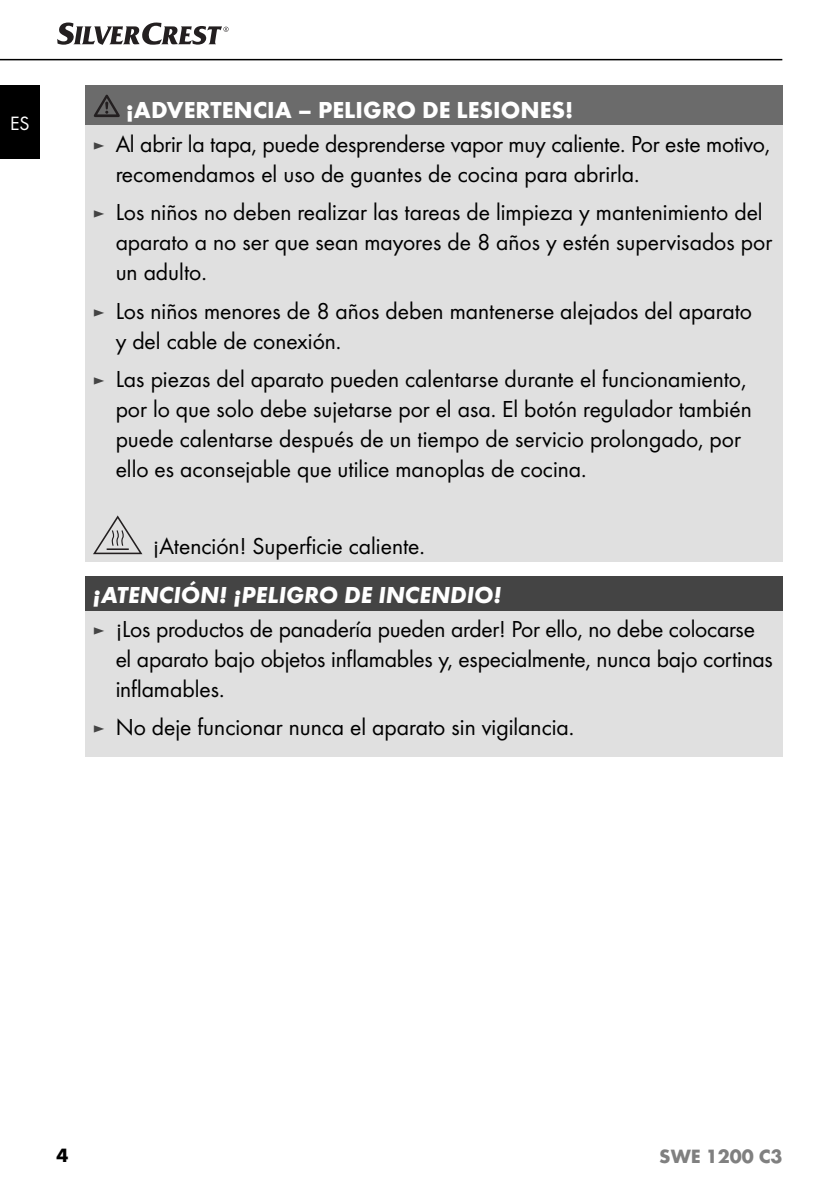
<style>
.page{position:relative;width:839px;height:1191px;background:#fff}
.page>*{position:absolute;margin:0;border:0;box-sizing:border-box;transform-origin:0 0}
.t1{font:24px/30px "Futura Boo";color:#000}
.t2{font:700 24px "Futura";color:#fff}
.t3{font:italic 700 24px "Futura";color:#fff}
.t4{font:700 20px "Futura";color:#808080}
.t5{font:20px "Futura Boo";color:#fff}
.t6{font:700 20px "Futura";color:#000}
.s1{font-size:18px;color:#444}
</style>
<div class="page">
<hr style="left:0;top:59px;width:782px;height:1px;background:#000">
<div style="left:0;top:85px;width:40px;height:74px;background:#000"></div>
<svg style="left:57px;top:23px;width:172px;height:22px"></svg>
<div style="left:85px;top:85px;width:697px;height:41px;background:#6b6b6b"></div>
<div style="left:85px;top:126px;width:697px;height:436px;background:#e0e0e0"></div>
<svg style="left:94px;top:95px;width:26px;height:22px"></svg>
<svg style="left:93px;top:515px;width:49px;height:39px"></svg>
<div style="left:85px;top:576px;width:697px;height:35px;background:#444"></div>
<div style="left:85px;top:611px;width:697px;height:145px;background:#e0e0e0"></div>
<p class="t5" style="left:10px;top:115px;width:21px">ES</p>
<p class="t2" style="left:126px;top:100px;width:449px">¡ADVERTENCIA – PELIGRO DE LESIONES!</p>
<p class="t1" style="left:116px;top:130px;width:656px;text-indent:-23px"><span class="s1">►</span> Al abrir la tapa, puede desprenderse vapor muy caliente. Por este motivo, recomendamos el uso de guantes de cocina para abrirla.</p>
<p class="t1" style="left:116px;top:199px;width:658px;text-indent:-23px"><span class="s1">►</span> Los niños no deben realizar las tareas de limpieza y mantenimiento del aparato a no ser que sean mayores de 8 años y estén supervisados por un adulto.</p>
<p class="t1" style="left:116px;top:298px;width:638px;text-indent:-23px"><span class="s1">►</span> Los niños menores de 8 años deben mantenerse alejados del aparato y del cable de conexión.</p>
<p class="t1" style="left:116px;top:366px;width:638px;text-indent:-23px"><span class="s1">►</span> Las piezas del aparato pueden calentarse durante el funcionamiento, por lo que solo debe sujetarse por el asa. El botón regulador también puede calentarse después de un tiempo de servicio prolongado, por ello es aconsejable que utilice manoplas de cocina.</p>
<p class="t1" style="left:153px;top:533px;width:274px">¡Atención! Superficie caliente.</p>
<p class="t3" style="left:93px;top:585px;width:410px">¡ATENCIÓN! ¡PELIGRO DE INCENDIO!</p>
<p class="t1" style="left:116px;top:616px;width:659px;text-indent:-23px"><span class="s1">►</span> ¡Los productos de panadería pueden arder! Por ello, no debe colocarse el aparato bajo objetos inflamables y, especialmente, nunca bajo cortinas inflamables.</p>
<p class="t1" style="left:93px;top:714px;width:483px"><span class="s1">►</span> No deje funcionar nunca el aparato sin vigilancia.</p>
<p class="t6" style="left:57px;top:1147px;width:13px">4</p>
<p class="t4" style="left:659px;top:1147px;width:125px">SWE 1200 C3</p>
</div>
